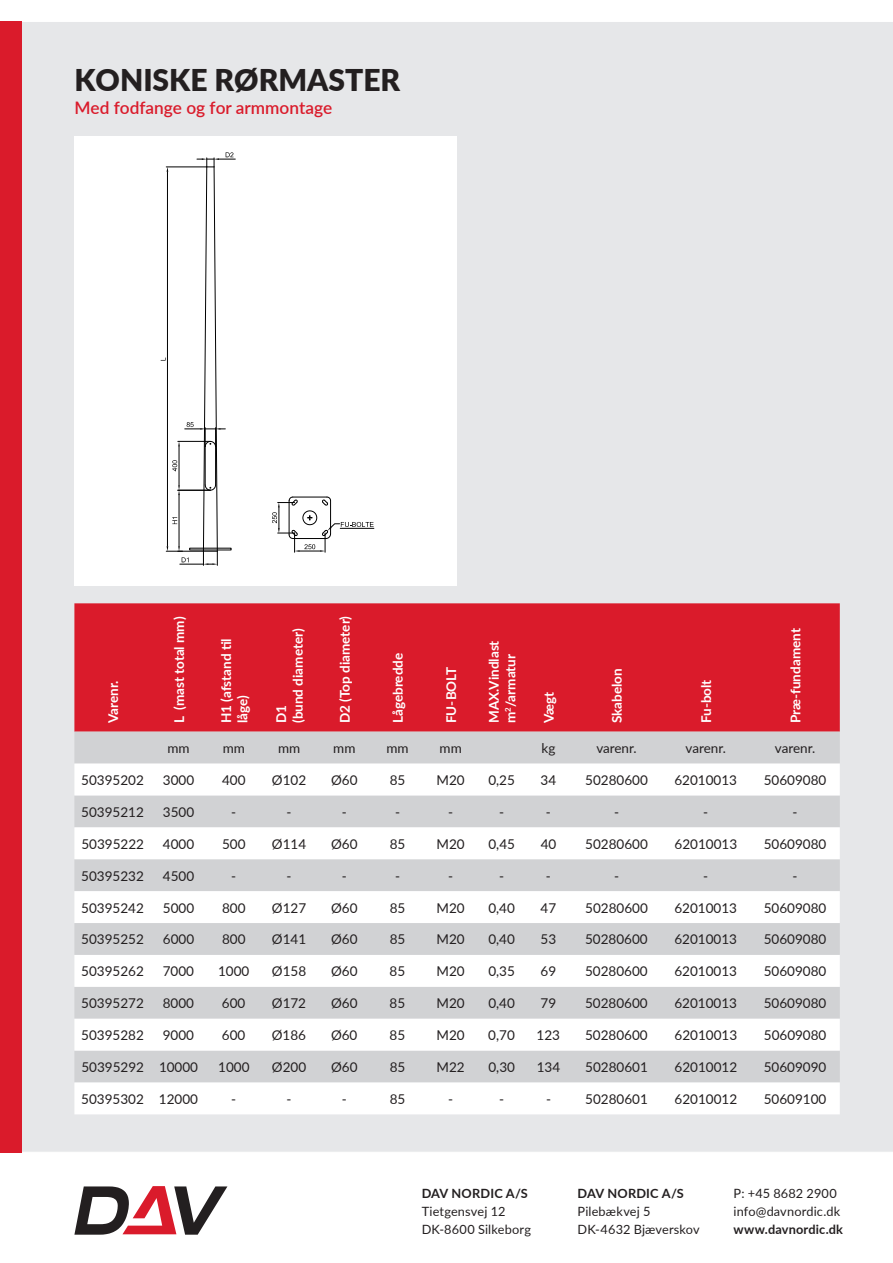
<style>
.page{position:relative;width:893px;height:1263px;background:#fff}
.page>*{position:absolute;margin:0;border:0;box-sizing:border-box;transform-origin:0 0}
.t1{font:900 30px "Lato";color:#231f20}
.t2{font:600 17.25px "Lato";color:#da1b2b}
.t3{font:13.5px "Lato";color:#231f20}
.t4{font:700 13.5px/16.5px "Lato";color:#fff}
.t5{font:12.75px/18px "Lato";letter-spacing:.01em;color:#231f20}
.t6{font:700 12.75px "Lato";letter-spacing:.015em;color:#231f20}
</style>
<div class="page">
<div style="left:21px;top:21px;width:872px;height:1131px;background:#e6e7e9"></div>
<div style="left:0;top:21px;width:21px;height:1131px;background:#da1b2b"></div>
<svg style="left:74px;top:1186px;width:153px;height:49px"></svg>
<div style="left:74px;top:136px;width:383px;height:450px;background:#fff"></div>
<svg style="left:161px;top:152px;width:74px;height:413px"></svg>
<svg style="left:272px;top:497px;width:102px;height:55px"></svg>
<div style="left:74px;top:603px;width:766px;height:129px;background:#da1b2b"></div>
<div style="left:74px;top:732px;width:766px;height:31px;background:#d1d2d4"></div>
<svg style="left:74px;top:763px;width:766px;height:351px"></svg>
<h1 class="t1" style="left:74px;top:63px;width:327px">KONISKE RØRMASTER</h1>
<p class="t2" style="left:74px;top:95px;width:259px">Med fodfange og for armmontage</p>
<p class="t4" style="left:106px;top:723px;width:44px;rotate:-90deg">Varenr.</p>
<p class="t4" style="left:172px;top:723px;width:108px;rotate:-90deg">L (mast total mm)</p>
<p class="t4" style="left:217px;top:723px;width:86px;rotate:-90deg">H1 (afstand til låge)</p>
<p class="t4" style="left:274px;top:723px;width:96px;rotate:-90deg">D1<br>(bund diameter)</p>
<p class="t4" style="left:336px;top:723px;width:109px;rotate:-90deg">D2 (Top diameter)</p>
<p class="t4" style="left:389px;top:723px;width:72px;rotate:-90deg">Lågebredde</p>
<p class="t4" style="left:444px;top:723px;width:58px;rotate:-90deg">FU-BOLT</p>
<p class="t4" style="left:485px;top:723px;width:84px;rotate:-90deg">MAX.Vindlast m<sup>2</sup>/armatur</p>
<p class="t4" style="left:542px;top:723px;width:33px;rotate:-90deg">Vægt</p>
<p class="t4" style="left:608px;top:723px;width:56px;rotate:-90deg">Skabelon</p>
<p class="t4" style="left:697px;top:723px;width:45px;rotate:-90deg">Fu-bolt</p>
<p class="t4" style="left:787px;top:723px;width:96px;rotate:-90deg">Præ-fundament</p>
<p class="t3" style="left:167px;top:743px;width:24px">mm</p>
<p class="t3" style="left:223px;top:743px;width:24px">mm</p>
<p class="t3" style="left:278px;top:743px;width:24px">mm</p>
<p class="t3" style="left:333px;top:743px;width:24px">mm</p>
<p class="t3" style="left:386px;top:743px;width:24px">mm</p>
<p class="t3" style="left:440px;top:743px;width:24px">mm</p>
<p class="t3" style="left:542px;top:743px;width:15px">kg</p>
<p class="t3" style="left:596px;top:743px;width:42px">varenr.</p>
<p class="t3" style="left:686px;top:743px;width:42px">varenr.</p>
<p class="t3" style="left:775px;top:743px;width:42px">varenr.</p>
<p class="t3" style="left:81px;top:770px;width:64px">50395202</p>
<p class="t3" style="left:163px;top:770px;width:33px">3000</p>
<p class="t3" style="left:222px;top:770px;width:25px">400</p>
<p class="t3" style="left:272px;top:770px;width:36px">Ø102</p>
<p class="t3" style="left:331px;top:770px;width:28px">Ø60</p>
<p class="t3" style="left:390px;top:775px;width:17px">85</p>
<p class="t3" style="left:437px;top:770px;width:30px">M20</p>
<p class="t3" style="left:488px;top:770px;width:28px">0,25</p>
<p class="t3" style="left:541px;top:770px;width:17px">34</p>
<p class="t3" style="left:585px;top:770px;width:64px">50280600</p>
<p class="t3" style="left:674px;top:770px;width:64px">62010013</p>
<p class="t3" style="left:764px;top:770px;width:64px">50609080</p>
<p class="t3" style="left:81px;top:802px;width:64px">50395212</p>
<p class="t3" style="left:163px;top:802px;width:33px">3500</p>
<p class="t3" style="left:231px;top:807px;width:7px">-</p>
<p class="t3" style="left:287px;top:807px;width:7px">-</p>
<p class="t3" style="left:342px;top:807px;width:7px">-</p>
<p class="t3" style="left:395px;top:807px;width:7px">-</p>
<p class="t3" style="left:448px;top:807px;width:7px">-</p>
<p class="t3" style="left:499px;top:807px;width:7px">-</p>
<p class="t3" style="left:546px;top:807px;width:7px">-</p>
<p class="t3" style="left:614px;top:807px;width:7px">-</p>
<p class="t3" style="left:703px;top:807px;width:7px">-</p>
<p class="t3" style="left:793px;top:807px;width:7px">-</p>
<p class="t3" style="left:81px;top:834px;width:64px">50395222</p>
<p class="t3" style="left:163px;top:834px;width:33px">4000</p>
<p class="t3" style="left:222px;top:834px;width:25px">500</p>
<p class="t3" style="left:272px;top:834px;width:36px">Ø114</p>
<p class="t3" style="left:331px;top:834px;width:28px">Ø60</p>
<p class="t3" style="left:390px;top:839px;width:17px">85</p>
<p class="t3" style="left:437px;top:834px;width:30px">M20</p>
<p class="t3" style="left:488px;top:834px;width:28px">0,45</p>
<p class="t3" style="left:541px;top:834px;width:17px">40</p>
<p class="t3" style="left:585px;top:834px;width:64px">50280600</p>
<p class="t3" style="left:674px;top:834px;width:64px">62010013</p>
<p class="t3" style="left:764px;top:834px;width:64px">50609080</p>
<p class="t3" style="left:81px;top:866px;width:64px">50395232</p>
<p class="t3" style="left:163px;top:866px;width:33px">4500</p>
<p class="t3" style="left:231px;top:871px;width:7px">-</p>
<p class="t3" style="left:287px;top:871px;width:7px">-</p>
<p class="t3" style="left:342px;top:871px;width:7px">-</p>
<p class="t3" style="left:395px;top:871px;width:7px">-</p>
<p class="t3" style="left:448px;top:871px;width:7px">-</p>
<p class="t3" style="left:499px;top:871px;width:7px">-</p>
<p class="t3" style="left:546px;top:871px;width:7px">-</p>
<p class="t3" style="left:614px;top:871px;width:7px">-</p>
<p class="t3" style="left:703px;top:871px;width:7px">-</p>
<p class="t3" style="left:793px;top:871px;width:7px">-</p>
<p class="t3" style="left:81px;top:898px;width:64px">50395242</p>
<p class="t3" style="left:163px;top:898px;width:33px">5000</p>
<p class="t3" style="left:222px;top:898px;width:25px">800</p>
<p class="t3" style="left:272px;top:898px;width:36px">Ø127</p>
<p class="t3" style="left:331px;top:898px;width:28px">Ø60</p>
<p class="t3" style="left:390px;top:902px;width:17px">85</p>
<p class="t3" style="left:437px;top:898px;width:30px">M20</p>
<p class="t3" style="left:488px;top:898px;width:28px">0,40</p>
<p class="t3" style="left:541px;top:898px;width:17px">47</p>
<p class="t3" style="left:585px;top:898px;width:64px">50280600</p>
<p class="t3" style="left:674px;top:898px;width:64px">62010013</p>
<p class="t3" style="left:764px;top:898px;width:64px">50609080</p>
<p class="t3" style="left:81px;top:930px;width:64px">50395252</p>
<p class="t3" style="left:163px;top:930px;width:33px">6000</p>
<p class="t3" style="left:222px;top:930px;width:25px">800</p>
<p class="t3" style="left:272px;top:930px;width:36px">Ø141</p>
<p class="t3" style="left:331px;top:930px;width:28px">Ø60</p>
<p class="t3" style="left:390px;top:934px;width:17px">85</p>
<p class="t3" style="left:437px;top:930px;width:30px">M20</p>
<p class="t3" style="left:488px;top:930px;width:28px">0,40</p>
<p class="t3" style="left:541px;top:934px;width:17px">53</p>
<p class="t3" style="left:585px;top:930px;width:64px">50280600</p>
<p class="t3" style="left:674px;top:930px;width:64px">62010013</p>
<p class="t3" style="left:764px;top:930px;width:64px">50609080</p>
<p class="t3" style="left:81px;top:962px;width:64px">50395262</p>
<p class="t3" style="left:163px;top:962px;width:33px">7000</p>
<p class="t3" style="left:218px;top:962px;width:33px">1000</p>
<p class="t3" style="left:272px;top:962px;width:36px">Ø158</p>
<p class="t3" style="left:331px;top:962px;width:28px">Ø60</p>
<p class="t3" style="left:390px;top:966px;width:17px">85</p>
<p class="t3" style="left:436px;top:962px;width:30px">M20</p>
<p class="t3" style="left:488px;top:962px;width:28px">0,35</p>
<p class="t3" style="left:541px;top:962px;width:17px">69</p>
<p class="t3" style="left:585px;top:962px;width:64px">50280600</p>
<p class="t3" style="left:674px;top:962px;width:64px">62010013</p>
<p class="t3" style="left:764px;top:962px;width:64px">50609080</p>
<p class="t3" style="left:81px;top:994px;width:64px">50395272</p>
<p class="t3" style="left:163px;top:994px;width:33px">8000</p>
<p class="t3" style="left:222px;top:994px;width:25px">600</p>
<p class="t3" style="left:272px;top:994px;width:36px">Ø172</p>
<p class="t3" style="left:331px;top:994px;width:28px">Ø60</p>
<p class="t3" style="left:390px;top:998px;width:17px">85</p>
<p class="t3" style="left:436px;top:994px;width:30px">M20</p>
<p class="t3" style="left:488px;top:994px;width:28px">0,40</p>
<p class="t3" style="left:541px;top:994px;width:17px">79</p>
<p class="t3" style="left:585px;top:994px;width:64px">50280600</p>
<p class="t3" style="left:674px;top:994px;width:64px">62010013</p>
<p class="t3" style="left:764px;top:994px;width:64px">50609080</p>
<p class="t3" style="left:81px;top:1025px;width:64px">50395282</p>
<p class="t3" style="left:163px;top:1025px;width:33px">9000</p>
<p class="t3" style="left:222px;top:1025px;width:25px">600</p>
<p class="t3" style="left:272px;top:1025px;width:36px">Ø186</p>
<p class="t3" style="left:331px;top:1025px;width:28px">Ø60</p>
<p class="t3" style="left:390px;top:1030px;width:17px">85</p>
<p class="t3" style="left:436px;top:1025px;width:30px">M20</p>
<p class="t3" style="left:488px;top:1025px;width:28px">0,70</p>
<p class="t3" style="left:537px;top:1025px;width:25px">123</p>
<p class="t3" style="left:585px;top:1025px;width:64px">50280600</p>
<p class="t3" style="left:674px;top:1025px;width:64px">62010013</p>
<p class="t3" style="left:764px;top:1025px;width:64px">50609080</p>
<p class="t3" style="left:81px;top:1057px;width:118px">50395292 10000</p>
<p class="t3" style="left:218px;top:1057px;width:33px">1000</p>
<p class="t3" style="left:272px;top:1057px;width:36px">Ø200</p>
<p class="t3" style="left:331px;top:1057px;width:28px">Ø60</p>
<p class="t3" style="left:390px;top:1062px;width:17px">85</p>
<p class="t3" style="left:437px;top:1062px;width:30px">M22</p>
<p class="t3" style="left:488px;top:1057px;width:28px">0,30</p>
<p class="t3" style="left:537px;top:1057px;width:25px">134</p>
<p class="t3" style="left:585px;top:1057px;width:64px">50280601</p>
<p class="t3" style="left:674px;top:1057px;width:64px">62010012</p>
<p class="t3" style="left:764px;top:1057px;width:64px">50609090</p>
<p class="t3" style="left:81px;top:1089px;width:118px">50395302 12000</p>
<p class="t3" style="left:231px;top:1094px;width:7px">-</p>
<p class="t3" style="left:287px;top:1094px;width:7px">-</p>
<p class="t3" style="left:342px;top:1094px;width:7px">-</p>
<p class="t3" style="left:390px;top:1094px;width:17px">85</p>
<p class="t3" style="left:448px;top:1094px;width:7px">-</p>
<p class="t3" style="left:499px;top:1094px;width:7px">-</p>
<p class="t3" style="left:546px;top:1094px;width:7px">-</p>
<p class="t3" style="left:585px;top:1089px;width:64px">50280601</p>
<p class="t3" style="left:674px;top:1089px;width:64px">62010012</p>
<p class="t3" style="left:764px;top:1089px;width:64px">50609100</p>
<p class="t6" style="left:422px;top:1186px;width:108px">DAV NORDIC A/S</p>
<p class="t5" style="left:422px;top:1203px;width:111px">Tietgensvej 12<br>DK-8600 Silkeborg</p>
<p class="t6" style="left:578px;top:1186px;width:108px">DAV NORDIC A/S</p>
<p class="t5" style="left:578px;top:1203px;width:124px">Pilebækvej 5<br>DK-4632 Bjæverskov</p>
<p class="t5" style="left:733px;top:1185px;width:108px">P: +45 8682 2900 info@davnordic.dk</p>
<p class="t6" style="left:733px;top:1222px;width:111px">www.davnordic.dk</p>
</div>
